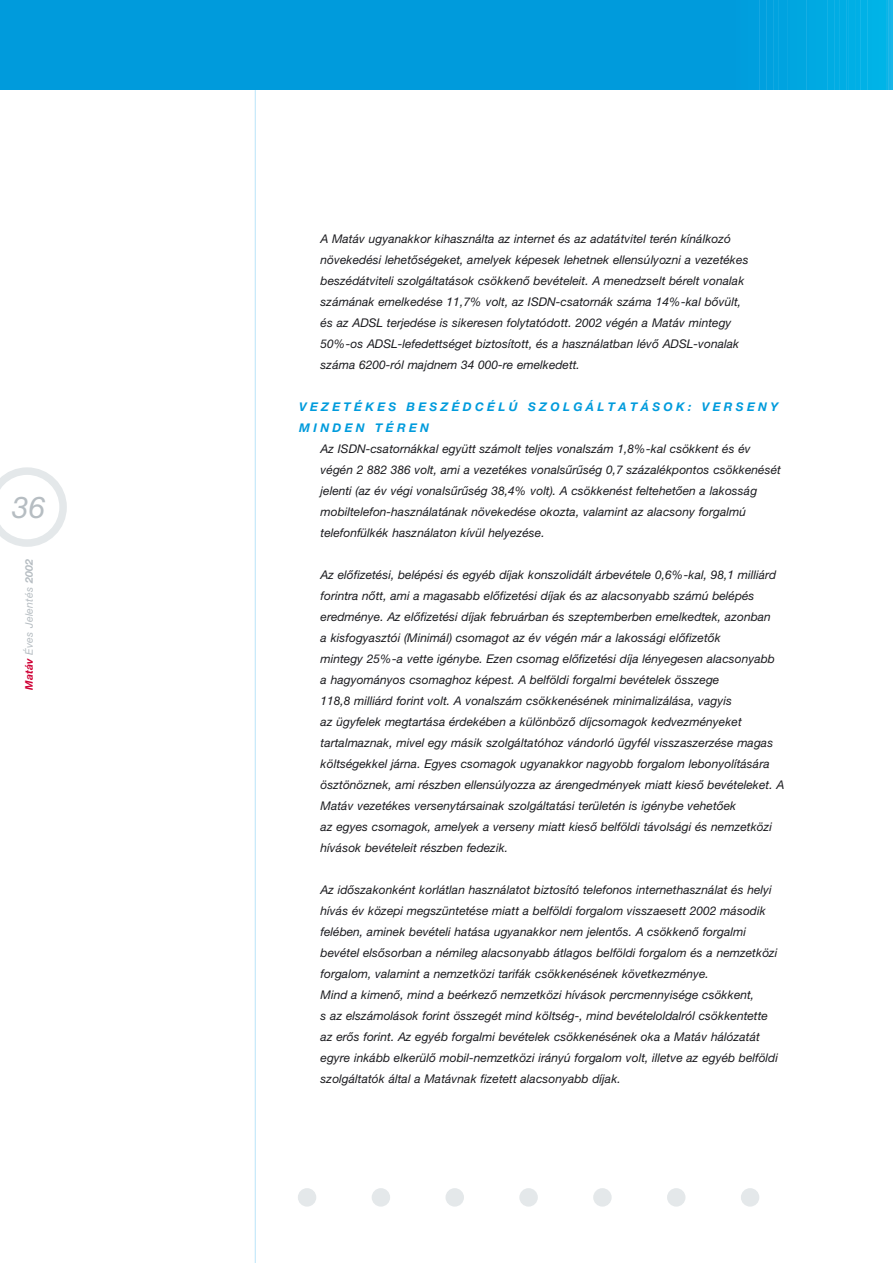
<style>
.page{position:relative;width:893px;height:1263px;background:#fff}
.page>*{position:absolute;margin:0;border:0;box-sizing:border-box;transform-origin:0 0}
.t1{font:italic 30px "Helvetica Neue H";color:#b6bdc2}
.t2{font:italic 12px/21px "Helvetica Neue H";color:#1b1b1f}
.t3{font:italic 700 12px/21px "Helvetica Neue H";letter-spacing:.28em;color:#009bdc}
.t4{font:italic 10.5px "Helvetica Neue H";letter-spacing:.03em;color:#b6bdc2}
.s1{font-weight:700;color:#cf0035}
.s2{font-weight:700}
</style>
<div class="page">
<div style="left:0;top:0;width:736px;height:90px;background:#009bdc"></div>
<hr style="left:723px;top:0;width:1px;height:146px;background:#009bdc">
<hr style="left:724px;top:0;width:2px;height:146px;background:#009bdc">
<hr style="left:727px;top:0;width:1px;height:146px;background:#009bdc">
<hr style="left:729px;top:0;width:2px;height:146px;background:#009bdc">
<hr style="left:731px;top:0;width:2px;height:146px;background:#009bdc">
<hr style="left:734px;top:0;width:1px;height:146px;background:#009bdc">
<hr style="left:736px;top:0;width:2px;height:146px;background:#009cdd">
<hr style="left:738px;top:0;width:2px;height:146px;background:#009cdd">
<hr style="left:741px;top:0;width:1px;height:146px;background:#009edd">
<hr style="left:743px;top:0;width:2px;height:146px;background:#009edd">
<hr style="left:745px;top:0;width:2px;height:146px;background:#009edd">
<hr style="left:748px;top:0;width:1px;height:146px;background:#009fde">
<hr style="left:750px;top:0;width:2px;height:146px;background:#009fde">
<hr style="left:752px;top:0;width:2px;height:146px;background:#009fde">
<hr style="left:755px;top:0;width:1px;height:146px;background:#009fde">
<hr style="left:757px;top:0;width:2px;height:146px;background:#009fdf">
<hr style="left:759px;top:0;width:2px;height:146px;background:#00a0df">
<hr style="left:762px;top:0;width:2px;height:146px;background:#00a0df">
<hr style="left:764px;top:0;width:2px;height:146px;background:#00a0df">
<hr style="left:766px;top:0;width:2px;height:146px;background:#00a1df">
<hr style="left:769px;top:0;width:2px;height:146px;background:#00a1df">
<hr style="left:771px;top:0;width:2px;height:146px;background:#00a1df">
<hr style="left:773px;top:0;width:2px;height:146px;background:#00a3e0">
<hr style="left:776px;top:0;width:2px;height:146px;background:#00a3e0">
<hr style="left:778px;top:0;width:2px;height:146px;background:#00a3e0">
<hr style="left:781px;top:0;width:1px;height:146px;background:#00a3e0">
<hr style="left:783px;top:0;width:2px;height:146px;background:#00a3e0">
<hr style="left:785px;top:0;width:2px;height:146px;background:#00a3e0">
<hr style="left:788px;top:0;width:1px;height:146px;background:#00a4e0">
<hr style="left:790px;top:0;width:2px;height:146px;background:#00a6e0">
<hr style="left:792px;top:0;width:2px;height:146px;background:#00a6e0">
<hr style="left:795px;top:0;width:1px;height:146px;background:#00a6e0">
<hr style="left:797px;top:0;width:2px;height:146px;background:#00a7e0">
<hr style="left:799px;top:0;width:2px;height:146px;background:#00a7e0">
<hr style="left:802px;top:0;width:1px;height:146px;background:#00a7e0">
<hr style="left:804px;top:0;width:2px;height:146px;background:#00a7e0">
<hr style="left:806px;top:0;width:2px;height:146px;background:#00a7e2">
<hr style="left:809px;top:0;width:1px;height:146px;background:#00a9e2">
<hr style="left:811px;top:0;width:2px;height:146px;background:#00a9e2">
<hr style="left:813px;top:0;width:2px;height:146px;background:#00a9e2">
<hr style="left:816px;top:0;width:1px;height:146px;background:#00aae2">
<hr style="left:818px;top:0;width:2px;height:146px;background:#00aae2">
<hr style="left:820px;top:0;width:2px;height:146px;background:#00aae2">
<hr style="left:823px;top:0;width:1px;height:146px;background:#00aae3">
<hr style="left:825px;top:0;width:2px;height:146px;background:#00aae3">
<hr style="left:827px;top:0;width:2px;height:146px;background:#00ace3">
<hr style="left:830px;top:0;width:2px;height:146px;background:#00ace3">
<hr style="left:832px;top:0;width:2px;height:146px;background:#00ace3">
<hr style="left:834px;top:0;width:2px;height:146px;background:#00ace4">
<hr style="left:837px;top:0;width:2px;height:146px;background:#00ade4">
<hr style="left:839px;top:0;width:2px;height:146px;background:#00ade4">
<hr style="left:841px;top:0;width:2px;height:146px;background:#00ade4">
<hr style="left:844px;top:0;width:2px;height:146px;background:#00ade4">
<hr style="left:846px;top:0;width:2px;height:146px;background:#00ade5">
<hr style="left:849px;top:0;width:1px;height:146px;background:#00afe5">
<hr style="left:851px;top:0;width:2px;height:146px;background:#00afe5">
<hr style="left:853px;top:0;width:2px;height:146px;background:#00afe5">
<hr style="left:856px;top:0;width:1px;height:146px;background:#00afe5">
<hr style="left:858px;top:0;width:2px;height:146px;background:#00afe6">
<hr style="left:860px;top:0;width:2px;height:146px;background:#00b1e6">
<hr style="left:863px;top:0;width:1px;height:146px;background:#00b1e6">
<hr style="left:865px;top:0;width:2px;height:146px;background:#00b1e6">
<hr style="left:867px;top:0;width:2px;height:146px;background:#00b2e6">
<hr style="left:870px;top:0;width:1px;height:146px;background:#00b2e6">
<hr style="left:872px;top:0;width:2px;height:146px;background:#00b3e7">
<hr style="left:874px;top:0;width:2px;height:146px;background:#00b3e7">
<hr style="left:877px;top:0;width:1px;height:146px;background:#00b3e7">
<hr style="left:879px;top:0;width:2px;height:146px;background:#00b4e7">
<hr style="left:881px;top:0;width:2px;height:146px;background:#00b4e7">
<hr style="left:884px;top:0;width:1px;height:146px;background:#00b4e7">
<hr style="left:886px;top:0;width:2px;height:146px;background:#0ab4e7">
<hr style="left:888px;top:0;width:2px;height:146px;background:#14b4e8">
<hr style="left:891px;top:0;width:1px;height:146px;background:#19b6e8">
<hr style="left:892px;top:0;width:1px;height:146px;background:#1eb6e8">
<div style="left:298px;top:1188px;width:18px;height:19px;background:#e4e8ea;border-radius:50%"></div>
<div style="left:371px;top:1188px;width:19px;height:19px;background:#e4e8ea;border-radius:50%"></div>
<div style="left:445px;top:1188px;width:19px;height:19px;background:#e4e8ea;border-radius:50%"></div>
<div style="left:519px;top:1188px;width:19px;height:19px;background:#e4e8ea;border-radius:50%"></div>
<div style="left:593px;top:1188px;width:18px;height:19px;background:#e4e8ea;border-radius:50%"></div>
<div style="left:667px;top:1188px;width:18px;height:19px;background:#e4e8ea;border-radius:50%"></div>
<div style="left:740px;top:1188px;width:19px;height:19px;background:#e4e8ea;border-radius:50%"></div>
<div style="left:0;top:90px;width:892px;height:218px;background:#fff"></div>
<hr style="left:255px;top:90px;width:1px;height:1173px;background:#bae4f9">
<svg style="left:0;top:467px;width:67px;height:80px"></svg>
<h1 class="t1" style="left:12px;top:496px;width:35px">36</h1>
<p class="t4" style="left:25px;top:690px;width:133px;rotate:-90deg"><span class="s1">Matáv</span> Éves Jelentés <span class="s2">2002</span></p>
<p class="t2" style="left:320px;top:230px;width:429px">A Matáv ugyanakkor kihasználta az internet és az adatátvitel terén kínálkozó növekedési lehetôségeket, amelyek képesek lehetnek ellensúlyozni a vezetékes beszédátviteli szolgáltatások csökkenô bevételeit. A menedzselt bérelt vonalak számának emelkedése 11,7% volt, az ISDN-csatornák száma 14%-kal bôvült, és az ADSL terjedése is sikeresen folytatódott. 2002 végén a Matáv mintegy 50%-os ADSL-lefedettséget biztosított, és a használatban lévô ADSL-vonalak száma 6200-ról majdnem 34 000-re emelkedett.</p>
<p class="t3" style="left:299px;top:398px;width:480px">VEZETÉKES BESZÉDCÉLÚ SZOLGÁLTATÁSOK: VERSENY<br>MINDEN TÉREN</p>
<p class="t2" style="left:320px;top:440px;width:462px">Az ISDN-csatornákkal együtt számolt teljes vonalszám 1,8%-kal csökkent és év végén 2 882 386 volt, ami a vezetékes vonalsûrûség 0,7 százalékpontos csökkenését jelenti (az év végi vonalsûrûség 38,4% volt). A csökkenést feltehetôen a lakosság mobiltelefon-használatának növekedése okozta, valamint az alacsony forgalmú telefonfülkék használaton kívül helyezése.</p>
<p class="t2" style="left:320px;top:566px;width:465px">Az elôfizetési, belépési és egyéb díjak konszolidált árbevétele 0,6%-kal, 98,1 milliárd forintra nôtt, ami a magasabb elôfizetési díjak és az alacsonyabb számú belépés eredménye. Az elôfizetési díjak februárban és szeptemberben emelkedtek, azonban<br>a kisfogyasztói (Minimál) csomagot az év végén már a lakossági elôfizetôk<br>mintegy 25%-a vette igénybe. Ezen csomag elôfizetési díja lényegesen alacsonyabb a hagyományos csomaghoz képest. A belföldi forgalmi bevételek összege<br>118,8 milliárd forint volt. A vonalszám csökkenésének minimalizálása, vagyis<br>az ügyfelek megtartása érdekében a különbözô díjcsomagok kedvezményeket tartalmaznak, mivel egy másik szolgáltatóhoz vándorló ügyfél visszaszerzése magas költségekkel járna. Egyes csomagok ugyanakkor nagyobb forgalom lebonyolítására ösztönöznek, ami részben ellensúlyozza az árengedmények miatt kiesô bevételeket. A Matáv vezetékes versenytársainak szolgáltatási területén is igénybe vehetôek<br>az egyes csomagok, amelyek a verseny miatt kiesô belföldi távolsági és nemzetközi hívások bevételeit részben fedezik.</p>
<p class="t2" style="left:320px;top:881px;width:459px">Az idôszakonként korlátlan használatot biztosító telefonos internethasználat és helyi hívás év közepi megszüntetése miatt a belföldi forgalom visszaesett 2002 második felében, aminek bevételi hatása ugyanakkor nem jelentôs. A csökkenô forgalmi bevétel elsôsorban a némileg alacsonyabb átlagos belföldi forgalom és a nemzetközi forgalom, valamint a nemzetközi tarifák csökkenésének következménye.<br>Mind a kimenô, mind a beérkezô nemzetközi hívások percmennyisége csökkent,<br>s az elszámolások forint összegét mind költség-, mind bevételoldalról csökkentette az erôs forint. Az egyéb forgalmi bevételek csökkenésének oka a Matáv hálózatát egyre inkább elkerülô mobil-nemzetközi irányú forgalom volt, illetve az egyéb belföldi szolgáltatók által a Matávnak fizetett alacsonyabb díjak.</p>
</div>
